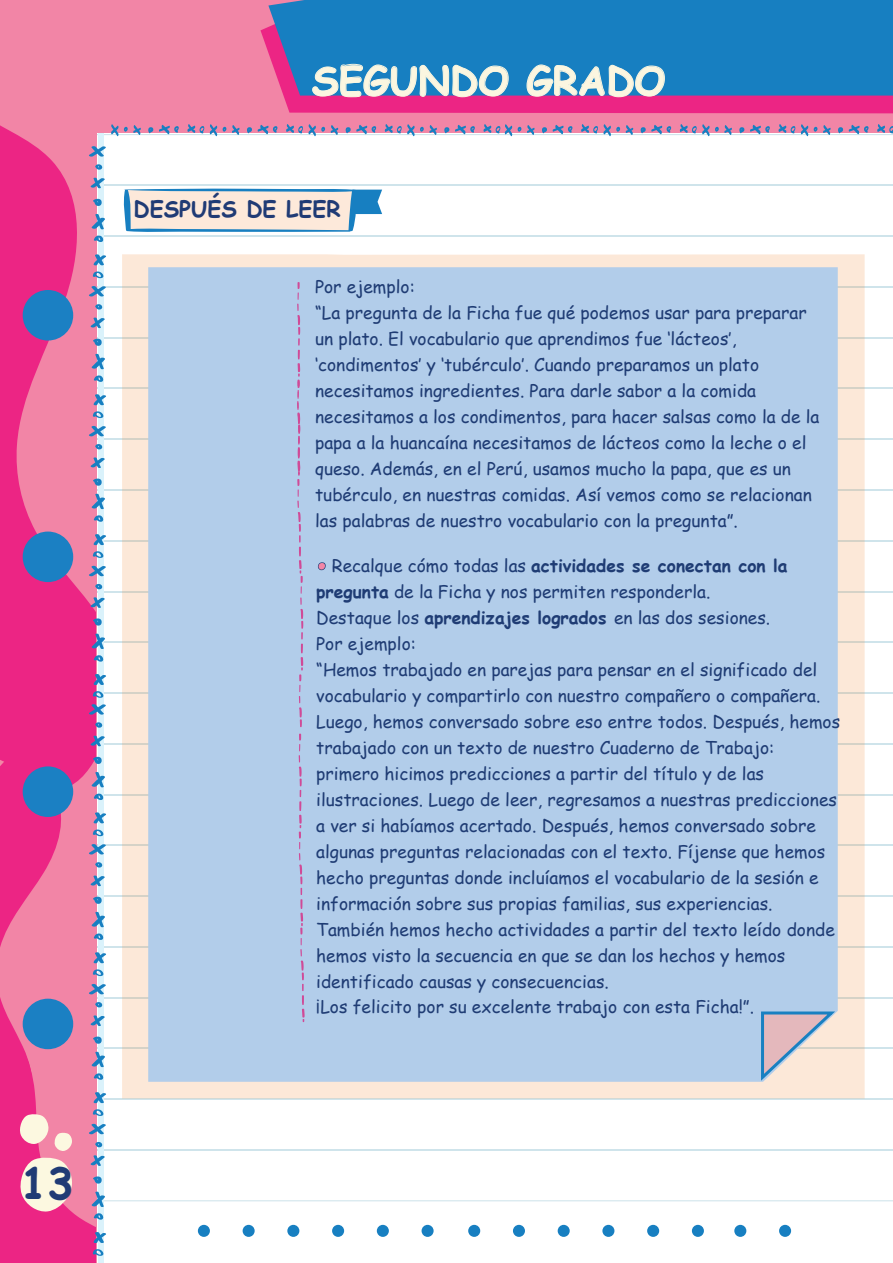
<style>
.page{position:relative;width:893px;height:1263px;background:#fff}
.page>*{position:absolute;margin:0;border:0;box-sizing:border-box;transform-origin:0 0}
.t1{font:700 42.3px "Comic Sans MS";color:#203b75;scale:1.04 1}
.t2{font:700 39px "Comic Sans MS";color:#fbf6e0}
.t3{font:700 22.35px "Comic Sans MS";color:#203b75}
.t4{font:17.4px/26px "Comic Sans MS";color:#1f3c74}
.s1{font-weight:700}
</style>
<div class="page">
<hr style="left:0;top:134px;width:893px;height:1px;background:#0f769e">
<hr style="left:0;top:1200px;width:893px;height:1px;background:#0f769e">
<hr style="left:0;top:1149px;width:893px;height:1px;background:#0f769e">
<hr style="left:0;top:1099px;width:893px;height:1px;background:#0f769e">
<hr style="left:0;top:1048px;width:893px;height:1px;background:#0f769e">
<hr style="left:0;top:997px;width:893px;height:1px;background:#0f769e">
<hr style="left:0;top:946px;width:893px;height:1px;background:#0f769e">
<hr style="left:0;top:895px;width:893px;height:2px;background:#0f769e">
<hr style="left:0;top:845px;width:893px;height:1px;background:#0f769e">
<hr style="left:0;top:794px;width:893px;height:1px;background:#0f769e">
<hr style="left:0;top:743px;width:893px;height:1px;background:#0f769e">
<hr style="left:0;top:692px;width:893px;height:2px;background:#0f769e">
<hr style="left:0;top:642px;width:893px;height:1px;background:#0f769e">
<hr style="left:0;top:591px;width:893px;height:1px;background:#0f769e">
<hr style="left:0;top:540px;width:893px;height:1px;background:#0f769e">
<hr style="left:0;top:489px;width:893px;height:1px;background:#0f769e">
<hr style="left:0;top:439px;width:893px;height:1px;background:#0f769e">
<hr style="left:0;top:388px;width:893px;height:1px;background:#0f769e">
<hr style="left:0;top:337px;width:893px;height:1px;background:#0f769e">
<hr style="left:0;top:286px;width:893px;height:1px;background:#0f769e">
<hr style="left:0;top:236px;width:893px;height:1px;background:#0f769e">
<hr style="left:0;top:185px;width:893px;height:1px;background:#0f769e">
<div style="left:98px;top:0;width:6px;height:1263px;background:#daf2fb"></div>
<div style="left:0;top:0;width:97px;height:1263px;background:#f285a6"></div>
<div style="left:95px;top:0;width:797px;height:133px;background:#f285a6"></div>
<svg style="left:187px;top:124px;width:17px;height:9px"></svg>
<svg style="left:159px;top:125px;width:20px;height:9px"></svg>
<svg style="left:148px;top:127px;width:5px;height:6px"></svg>
<svg style="left:111px;top:124px;width:30px;height:12px"></svg>
<svg style="left:258px;top:125px;width:19px;height:9px"></svg>
<svg style="left:247px;top:127px;width:5px;height:6px"></svg>
<svg style="left:232px;top:125px;width:8px;height:10px"></svg>
<svg style="left:223px;top:127px;width:3px;height:5px"></svg>
<svg style="left:210px;top:124px;width:7px;height:12px"></svg>
<svg style="left:346px;top:125px;width:30px;height:9px"></svg>
<svg style="left:331px;top:125px;width:7px;height:10px"></svg>
<svg style="left:286px;top:124px;width:39px;height:12px"></svg>
<svg style="left:455px;top:125px;width:20px;height:9px"></svg>
<svg style="left:444px;top:127px;width:5px;height:6px"></svg>
<svg style="left:385px;top:124px;width:52px;height:12px"></svg>
<svg style="left:553px;top:125px;width:19px;height:9px"></svg>
<svg style="left:542px;top:127px;width:5px;height:6px"></svg>
<svg style="left:527px;top:125px;width:8px;height:10px"></svg>
<svg style="left:518px;top:127px;width:3px;height:5px"></svg>
<svg style="left:483px;top:124px;width:29px;height:12px"></svg>
<svg style="left:640px;top:125px;width:31px;height:9px"></svg>
<svg style="left:626px;top:125px;width:7px;height:10px"></svg>
<svg style="left:581px;top:124px;width:39px;height:12px"></svg>
<svg style="left:778px;top:124px;width:17px;height:9px"></svg>
<svg style="left:750px;top:125px;width:20px;height:9px"></svg>
<svg style="left:739px;top:127px;width:5px;height:6px"></svg>
<svg style="left:680px;top:124px;width:52px;height:12px"></svg>
<svg style="left:877px;top:124px;width:16px;height:9px"></svg>
<svg style="left:849px;top:125px;width:19px;height:9px"></svg>
<svg style="left:838px;top:127px;width:5px;height:6px"></svg>
<svg style="left:823px;top:125px;width:8px;height:10px"></svg>
<svg style="left:814px;top:127px;width:3px;height:5px"></svg>
<svg style="left:801px;top:124px;width:7px;height:12px"></svg>
<svg style="left:0;top:125px;width:95px;height:611px;fill:#ec2584"></svg>
<svg style="left:93px;top:271px;width:10px;height:7px"></svg>
<svg style="left:94px;top:254px;width:12px;height:11px"></svg>
<svg style="left:94px;top:236px;width:9px;height:6px"></svg>
<svg style="left:92px;top:214px;width:13px;height:15px"></svg>
<svg style="left:93px;top:199px;width:9px;height:7px"></svg>
<svg style="left:91px;top:178px;width:14px;height:10px"></svg>
<svg style="left:95px;top:164px;width:7px;height:6px"></svg>
<svg style="left:89px;top:146px;width:17px;height:11px"></svg>
<svg style="left:93px;top:411px;width:10px;height:7px"></svg>
<svg style="left:94px;top:394px;width:12px;height:11px"></svg>
<svg style="left:94px;top:375px;width:9px;height:7px"></svg>
<svg style="left:92px;top:354px;width:13px;height:15px"></svg>
<svg style="left:93px;top:338px;width:9px;height:8px"></svg>
<svg style="left:91px;top:317px;width:14px;height:11px"></svg>
<svg style="left:95px;top:304px;width:7px;height:6px"></svg>
<svg style="left:89px;top:286px;width:17px;height:10px"></svg>
<svg style="left:93px;top:551px;width:10px;height:7px"></svg>
<svg style="left:94px;top:534px;width:12px;height:11px"></svg>
<svg style="left:94px;top:515px;width:9px;height:7px"></svg>
<svg style="left:92px;top:494px;width:13px;height:15px"></svg>
<svg style="left:93px;top:478px;width:9px;height:8px"></svg>
<svg style="left:91px;top:457px;width:14px;height:11px"></svg>
<svg style="left:95px;top:444px;width:7px;height:5px"></svg>
<svg style="left:89px;top:426px;width:17px;height:10px"></svg>
<svg style="left:93px;top:691px;width:10px;height:7px"></svg>
<svg style="left:94px;top:674px;width:12px;height:11px"></svg>
<svg style="left:94px;top:655px;width:9px;height:7px"></svg>
<svg style="left:92px;top:633px;width:13px;height:16px"></svg>
<svg style="left:93px;top:618px;width:9px;height:8px"></svg>
<svg style="left:91px;top:597px;width:14px;height:11px"></svg>
<svg style="left:95px;top:584px;width:7px;height:5px"></svg>
<svg style="left:89px;top:566px;width:17px;height:10px"></svg>
<svg style="left:95px;top:722px;width:7px;height:6px"></svg>
<svg style="left:89px;top:704px;width:17px;height:11px"></svg>
<div style="left:23px;top:531px;width:50px;height:51px;background:#1b80c3;border-radius:50%"></div>
<div style="left:23px;top:290px;width:50px;height:50px;background:#1b80c3;border-radius:50%"></div>
<svg style="left:260px;top:27px;width:633px;height:86px;background:#ec2d87"></svg>
<div style="left:268px;top:0;width:625px;height:96px;background:#177fc1"></div>
<svg style="left:312px;top:46px;width:197px;height:52px;background:#3787c1"></svg>
<svg style="left:526px;top:64px;width:139px;height:34px;background:#478bc1"></svg>
<svg style="left:0;top:736px;width:106px;height:527px"></svg>
<div style="left:422px;top:1225px;width:12px;height:12px;background:#177fc1;border-radius:50%"></div>
<div style="left:377px;top:1225px;width:12px;height:12px;background:#177fc1;border-radius:50%"></div>
<div style="left:332px;top:1225px;width:12px;height:12px;background:#177fc1;border-radius:50%"></div>
<div style="left:287px;top:1225px;width:12px;height:12px;background:#177fc1;border-radius:50%"></div>
<div style="left:243px;top:1225px;width:12px;height:12px;background:#177fc1;border-radius:50%"></div>
<div style="left:198px;top:1225px;width:12px;height:12px;background:#177fc1;border-radius:50%"></div>
<div style="left:692px;top:1225px;width:12px;height:12px;background:#177fc1;border-radius:50%"></div>
<div style="left:647px;top:1225px;width:12px;height:12px;background:#177fc1;border-radius:50%"></div>
<div style="left:602px;top:1225px;width:12px;height:12px;background:#177fc1;border-radius:50%"></div>
<div style="left:558px;top:1225px;width:12px;height:12px;background:#177fc1;border-radius:50%"></div>
<div style="left:513px;top:1225px;width:12px;height:12px;background:#177fc1;border-radius:50%"></div>
<div style="left:468px;top:1225px;width:12px;height:12px;background:#177fc1;border-radius:50%"></div>
<div style="left:779px;top:1225px;width:12px;height:12px;background:#177fc1;border-radius:50%"></div>
<div style="left:734px;top:1225px;width:12px;height:12px;background:#177fc1;border-radius:50%"></div>
<svg style="left:123px;top:188px;width:259px;height:44px;background:#d2d7d8"></svg>
<div style="left:122px;top:254px;width:743px;height:844px;background:#fce8d8"></div>
<div style="left:148px;top:267px;width:690px;height:815px;background:#b2cdea"></div>
<svg style="left:758px;top:1010px;width:81px;height:71px;background:#d2c9cd"></svg>
<svg style="left:297px;top:282px;width:6px;height:445px;background:#b8b0d8"></svg>
<svg style="left:299px;top:734px;width:6px;height:288px;background:#b7b2d9"></svg>
<svg style="left:318px;top:562px;width:8px;height:8px"></svg>
<h1 class="t1" style="left:20px;top:1152px;width:53px">13</h1>
<h2 class="t2" style="left:312px;top:52px;width:355px">SEGUNDO GRADO</h2>
<p class="t3" style="left:134px;top:192px;width:209px">DESPUÉS DE LEER</p>
<p class="t4" style="left:315px;top:274px;width:506px">Por ejemplo:<br>“La pregunta de la Ficha fue qué podemos usar para preparar un plato. El vocabulario que aprendimos fue ‘lácteos‛, ‘condimentos‛ y ‘tubérculo‛. Cuando preparamos un plato necesitamos ingredientes. Para darle sabor a la comida necesitamos a los condimentos, para hacer salsas como la de la papa a la huancaína necesitamos de lácteos como la leche o el queso. Además, en el Perú, usamos mucho la papa, que es un tubérculo, en nuestras comidas. Así vemos como se relacionan las palabras de nuestro vocabulario con la pregunta”.</p>
<p class="t4" style="left:316px;top:552px;width:525px;text-indent:16px">Recalque cómo todas las <span class="s1">actividades se conectan con la pregunta</span> de la Ficha y nos permiten responderla.<br>Destaque los <span class="s1">aprendizajes logrados</span> en las dos sesiones.<br>Por ejemplo:<br>“Hemos trabajado en parejas para pensar en el significado del vocabulario y compartirlo con nuestro compañero o compañera.<br>Luego, hemos conversado sobre eso entre todos. Después, hemos trabajado con un texto de nuestro Cuaderno de Trabajo: primero hicimos predicciones a partir del título y de las ilustraciones. Luego de leer, regresamos a nuestras predicciones a ver si habíamos acertado. Después, hemos conversado sobre algunas preguntas relacionadas con el texto. Fíjense que hemos hecho preguntas donde incluíamos el vocabulario de la sesión e información sobre sus propias familias, sus experiencias.<br>También hemos hecho actividades a partir del texto leído donde hemos visto la secuencia en que se dan los hechos y hemos identificado causas y consecuencias.<br>¡Los felicito por su excelente trabajo con esta Ficha!”.</p>
</div>
